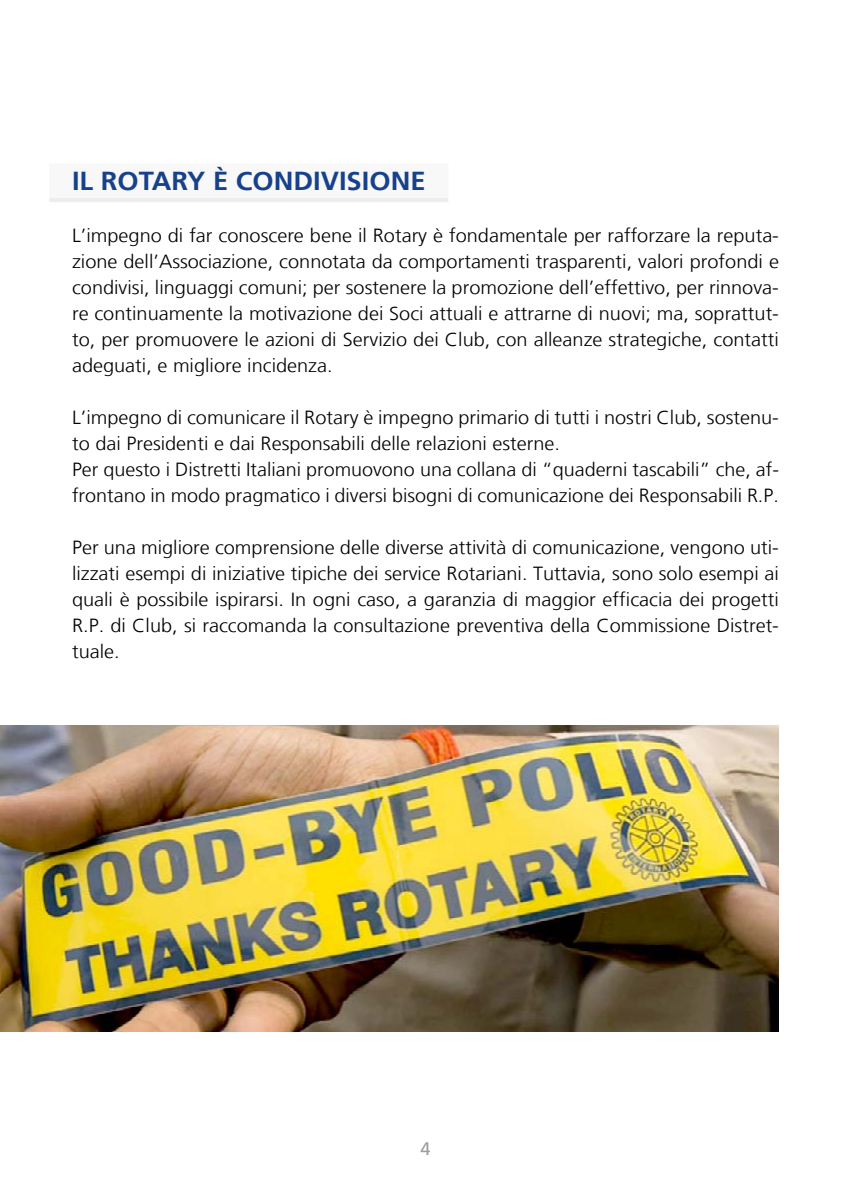
<style>
.page{position:relative;width:851px;height:1191px;background:#fff}
.page>*{position:absolute;margin:0;border:0;box-sizing:border-box;transform-origin:0 0}
.Titolo_paragrafo{font:700 26px "Frutiger 65";color:#17418a;scale:1.05 1}
.t1{font:300 19px/26px "Frutiger LT";color:#000;text-align:justify;scale:1.05 1}
.t2{font:300 19px/26px "Frutiger LT";color:#000;scale:1.04 1}
.t3{font:18px "Frutiger LT";color:#9d9d9c}
</style>
<div class="page">
<div style="left:49px;top:163px;width:399px;height:38px;background:#f8f8f8"></div>
<hr style="left:49px;top:198px;width:399px;height:4px;background:#ededed">
<img style="left:0;top:726px;width:778px;height:305px">
<p class="Titolo_paragrafo" style="left:72px;top:165px;width:338px">IL ROTARY È CONDIVISIONE</p>
<p class="t1" style="left:72px;top:222px;width:674px">L’impegno di far conoscere bene il Rotary è fondamentale per rafforzare la reputa&shy;zione dell’Associazione, connotata da comportamenti trasparenti, valori profondi e condivisi, linguaggi comuni; per sostenere la promozione dell’effettivo, per rinnova&shy;re continuamente la motivazione dei Soci attuali e attrarne di nuovi; ma, soprattut&shy;to, per promuovere le azioni di Servizio dei Club, con alleanze strategiche, contatti adeguati, e migliore incidenza.</p>
<p class="t1" style="left:72px;top:404px;width:674px">L’impegno di comunicare il Rotary è impegno primario di tutti i nostri Club, sostenu&shy;to dai Presidenti e dai Responsabili delle relazioni esterne.</p>
<p class="t2" style="left:72px;top:456px;width:681px">Per questo i Distretti Italiani promuovono una collana di “quaderni tascabili” che, af&shy;frontano in modo pragmatico i diversi bisogni di comunicazione dei Responsabili R.P.</p>
<p class="t1" style="left:72px;top:534px;width:674px">Per una migliore comprensione delle diverse attività di comunicazione, vengono uti&shy;lizzati esempi di iniziative tipiche dei service Rotariani. Tuttavia, sono solo esempi ai quali è possibile ispirarsi. In ogni caso, a garanzia di maggior efficacia dei progetti R.P. di Club, si raccomanda la consultazione preventiva della Commissione Distret&shy;tuale.</p>
<p class="t3" style="left:420px;top:1138px;width:12px">4</p>
</div>
